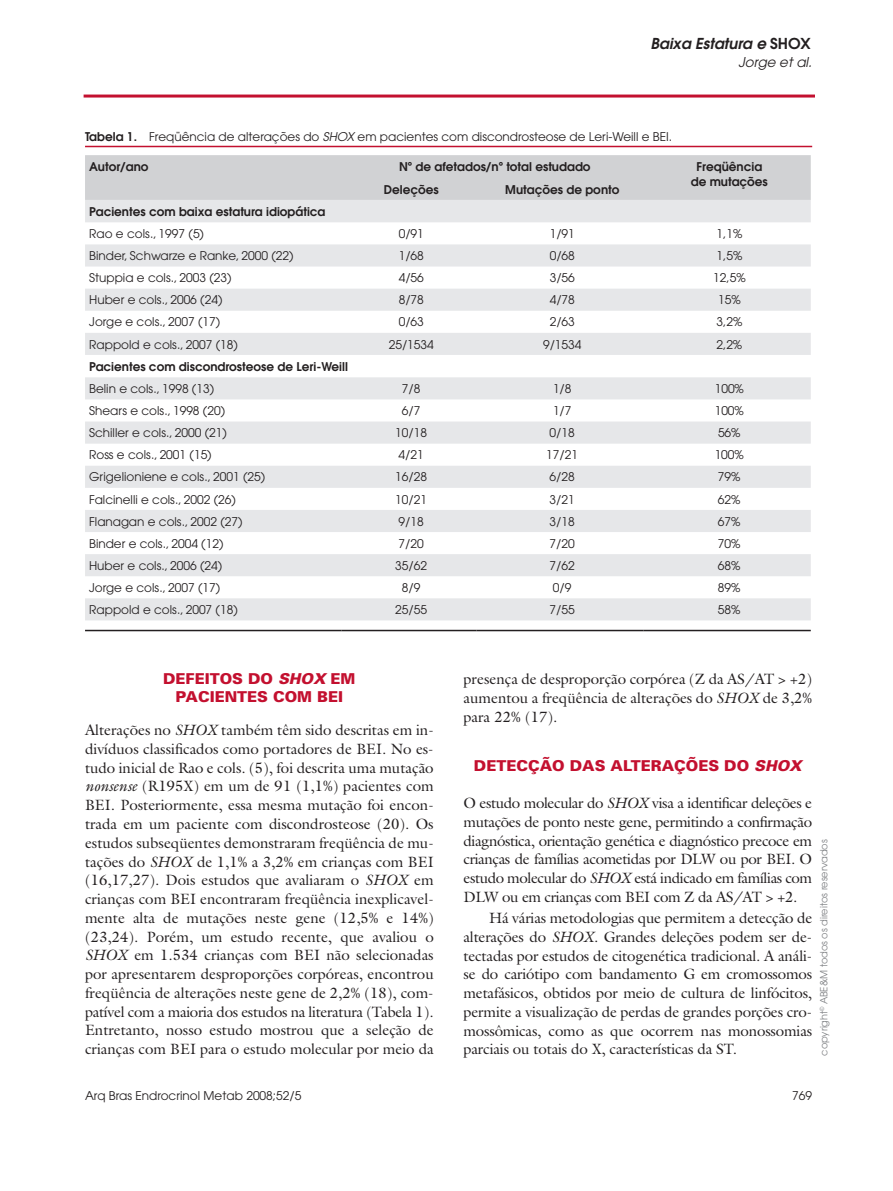
<style>
.page{position:relative;width:893px;height:1191px;background:#fff}
.page>*{position:absolute;margin:0;border:0;box-sizing:border-box;transform-origin:0 0}
.t1{font:15px/18.8px "Galliard";letter-spacing:-.005em;color:#231f20;text-align:justify}
.t2{font:900 15px "Univers";color:#c3102f}
.t3{font:italic 600 15px "Avant Garde";color:#231f20}
.t4{font:italic 13.5px "Avant Garde";color:#231f20}
.t5{font:12px "Avant Garde";color:#231f20}
.t6{font:600 12px/15px "Avant Garde";color:#231f20;text-align:center}
.t7{font:9.9px "Avant Garde";letter-spacing:-.01em;color:#808285}
.s1{font-style:normal}
.s2{font-weight:600}
.s3{font-style:italic}
</style>
<div class="page">
<hr style="left:84px;top:95px;width:731px;height:3px;background:#c3102f">
<hr style="left:85px;top:146px;width:727px;height:1px;background:#c3102f">
<div style="left:85px;top:155px;width:726px;height:45px;background:#d1d2d4"></div>
<svg style="left:85px;top:200px;width:726px;height:420px;fill:#e6e7e9"></svg>
<hr style="left:85px;top:630px;width:257px;height:1px;background:#231f20">
<hr style="left:342px;top:630px;width:135px;height:1px;background:#231f20">
<hr style="left:477px;top:630px;width:167px;height:1px;background:#231f20">
<hr style="left:644px;top:630px;width:167px;height:1px;background:#231f20">
<p class="t3" style="left:650px;top:34px;width:162px">Baixa Estatura e <span class="s1">SHOX</span></p>
<p class="t4" style="left:738px;top:54px;width:75px">Jorge et al.</p>
<p class="t5" style="left:85px;top:130px;width:589px"><span class="s2">Tabela 1.</span> Freqüência de alterações do <span class="s3">SHOX</span> em pacientes com discondrosteose de Leri-Weill e BEI.</p>
<p class="t6" style="left:89px;top:159px;width:61px">Autor/ano</p>
<p class="t6" style="left:399px;top:159px;width:193px">Nº de afetados/nº total estudado</p>
<p class="t6" style="left:691px;top:159px;width:79px">Freqüência de mutações</p>
<p class="t6" style="left:384px;top:181px;width:56px">Deleções</p>
<p class="t6" style="left:505px;top:181px;width:116px">Mutações de ponto</p>
<p class="t6" style="left:89px;top:204px;width:238px">Pacientes com baixa estatura idiopática</p>
<p class="t5" style="left:89px;top:227px;width:116px">Rao e cols., 1997 (5)</p>
<p class="t5" style="left:399px;top:227px;width:27px">0/91</p>
<p class="t5" style="left:550px;top:227px;width:27px">1/91</p>
<p class="t5" style="left:716px;top:227px;width:27px">1,1%</p>
<p class="t5" style="left:89px;top:249px;width:206px">Binder, Schwarze e Ranke, 2000 (22)</p>
<p class="t5" style="left:399px;top:249px;width:27px">1/68</p>
<p class="t5" style="left:550px;top:249px;width:27px">0/68</p>
<p class="t5" style="left:716px;top:249px;width:27px">1,5%</p>
<p class="t5" style="left:89px;top:271px;width:144px">Stuppia e cols., 2003 (23)</p>
<p class="t5" style="left:399px;top:271px;width:27px">4/56</p>
<p class="t5" style="left:550px;top:271px;width:27px">3/56</p>
<p class="t5" style="left:713px;top:271px;width:34px">12,5%</p>
<p class="t5" style="left:89px;top:293px;width:135px">Huber e cols., 2006 (24)</p>
<p class="t5" style="left:399px;top:293px;width:27px">8/78</p>
<p class="t5" style="left:550px;top:293px;width:27px">4/78</p>
<p class="t5" style="left:718px;top:293px;width:24px">15%</p>
<p class="t5" style="left:89px;top:315px;width:133px">Jorge e cols., 2007 (17)</p>
<p class="t5" style="left:399px;top:315px;width:27px">0/63</p>
<p class="t5" style="left:550px;top:315px;width:27px">2/63</p>
<p class="t5" style="left:716px;top:315px;width:27px">3,2%</p>
<p class="t5" style="left:89px;top:337px;width:150px">Rappold e cols., 2007 (18)</p>
<p class="t5" style="left:389px;top:337px;width:47px">25/1534</p>
<p class="t5" style="left:543px;top:337px;width:40px">9/1534</p>
<p class="t5" style="left:716px;top:337px;width:27px">2,2%</p>
<p class="t6" style="left:89px;top:359px;width:260px">Pacientes com discondrosteose de Leri-Weill</p>
<p class="t5" style="left:89px;top:381px;width:126px">Belin e cols., 1998 (13)</p>
<p class="t5" style="left:402px;top:381px;width:20px">7/8</p>
<p class="t5" style="left:553px;top:381px;width:20px">1/8</p>
<p class="t5" style="left:715px;top:381px;width:31px">100%</p>
<p class="t5" style="left:89px;top:404px;width:137px">Shears e cols., 1998 (20)</p>
<p class="t5" style="left:402px;top:404px;width:20px">6/7</p>
<p class="t5" style="left:553px;top:404px;width:20px">1/7</p>
<p class="t5" style="left:715px;top:404px;width:31px">100%</p>
<p class="t5" style="left:89px;top:426px;width:139px">Schiller e cols., 2000 (21)</p>
<p class="t5" style="left:395px;top:426px;width:33px">10/18</p>
<p class="t5" style="left:550px;top:426px;width:27px">0/18</p>
<p class="t5" style="left:718px;top:426px;width:24px">56%</p>
<p class="t5" style="left:89px;top:448px;width:124px">Ross e cols., 2001 (15)</p>
<p class="t5" style="left:399px;top:448px;width:27px">4/21</p>
<p class="t5" style="left:546px;top:448px;width:33px">17/21</p>
<p class="t5" style="left:715px;top:448px;width:31px">100%</p>
<p class="t5" style="left:89px;top:470px;width:177px">Grigelioniene e cols., 2001 (25)</p>
<p class="t5" style="left:395px;top:470px;width:33px">16/28</p>
<p class="t5" style="left:550px;top:470px;width:27px">6/28</p>
<p class="t5" style="left:718px;top:470px;width:24px">79%</p>
<p class="t5" style="left:89px;top:492px;width:148px">Falcinelli e cols., 2002 (26)</p>
<p class="t5" style="left:395px;top:492px;width:33px">10/21</p>
<p class="t5" style="left:550px;top:492px;width:27px">3/21</p>
<p class="t5" style="left:718px;top:492px;width:24px">62%</p>
<p class="t5" style="left:89px;top:514px;width:155px">Flanagan e cols., 2002 (27)</p>
<p class="t5" style="left:399px;top:514px;width:27px">9/18</p>
<p class="t5" style="left:550px;top:514px;width:27px">3/18</p>
<p class="t5" style="left:718px;top:514px;width:24px">67%</p>
<p class="t5" style="left:89px;top:536px;width:136px">Binder e cols., 2004 (12)</p>
<p class="t5" style="left:399px;top:536px;width:27px">7/20</p>
<p class="t5" style="left:550px;top:536px;width:27px">7/20</p>
<p class="t5" style="left:718px;top:536px;width:24px">70%</p>
<p class="t5" style="left:89px;top:558px;width:135px">Huber e cols., 2006 (24)</p>
<p class="t5" style="left:395px;top:558px;width:33px">35/62</p>
<p class="t5" style="left:550px;top:558px;width:27px">7/62</p>
<p class="t5" style="left:718px;top:558px;width:24px">68%</p>
<p class="t5" style="left:89px;top:580px;width:133px">Jorge e cols., 2007 (17)</p>
<p class="t5" style="left:402px;top:580px;width:20px">8/9</p>
<p class="t5" style="left:553px;top:580px;width:20px">0/9</p>
<p class="t5" style="left:718px;top:580px;width:24px">89%</p>
<p class="t5" style="left:89px;top:602px;width:150px">Rappold e cols., 2007 (18)</p>
<p class="t5" style="left:395px;top:602px;width:33px">25/55</p>
<p class="t5" style="left:550px;top:602px;width:27px">7/55</p>
<p class="t5" style="left:718px;top:602px;width:24px">58%</p>
<p class="t2" style="left:163px;top:669px;width:59px">DEFEITOS</p>
<p class="t2" style="left:248px;top:669px;width:95px">DO <span class="s3">SHOX</span> EM</p>
<p class="t2" style="left:176px;top:687px;width:51px">PACIENTES</p>
<p class="t2" style="left:273px;top:687px;width:26px">COM</p>
<p class="t2" style="left:317px;top:687px;width:25px">BEI</p>
<p class="t1" style="left:85px;top:720px;width:350px">Alterações no <span class="s3">SHOX</span> também têm sido descritas em in&shy;divíduos classificados como portadores de BEI. No es&shy;tudo inicial de Rao e cols. (5), foi descrita uma mutação <span class="s3">nonsense</span> (R195X) em um de 91 (1,1%) pacientes com BEI. Posteriormente, essa mesma mutação foi encon&shy;trada em um paciente com discondrosteose (20). Os estudos subseqüentes demonstraram freqüência de mu&shy;tações do <span class="s3">SHOX</span> de 1,1% a 3,2% em crianças com BEI (16,17,27). Dois estudos que avaliaram o <span class="s3">SHOX</span> em crianças com BEI encontraram freqüência inexplicavel&shy;mente alta de mutações neste gene (12,5% e 14%) (23,24). Porém, um estudo recente, que avaliou o <span class="s3">SHOX</span> em 1.534 crianças com BEI não selecionadas por apresentarem desproporções corpóreas, encontrou freqüência de alterações neste gene de 2,2% (18), com&shy;patível com a maioria dos estudos na literatura (Tabela 1).<br>Entretanto, nosso estudo mostrou que a seleção de crianças com BEI para o estudo molecular por meio da</p>
<p class="t1" style="left:463px;top:670px;width:350px">presença de desproporção corpórea (Z da AS/AT &gt; +2) aumentou a freqüência de alterações do <span class="s3">SHOX</span> de 3,2% para 22% (17).</p>
<p class="t2" style="left:474px;top:756px;width:23px">DETE</p>
<p class="t2" style="left:516px;top:756px;width:25px">CÇÃO</p>
<p class="t2" style="left:570px;top:756px;width:13px">DAS</p>
<p class="t2" style="left:611px;top:756px;width:33px">A LTERAÇ</p>
<p class="t2" style="left:686px;top:756px;width:117px">ÕES DO <span class="s3">SHOX</span></p>
<p class="t1" style="left:463px;top:793px;width:350px">O estudo molecular do <span class="s3">SHOX</span> visa a identificar deleções e mutações de ponto neste gene, permitindo a confirmação diagnóstica, orientação genética e diagnóstico precoce em crianças de famílias acometidas por DLW ou por BEI. O estudo molecular do <span class="s3">SHOX</span> está indicado em famílias com DLW ou em crianças com BEI com Z da AS/AT &gt; +2.</p>
<p class="t1" style="left:463px;top:908px;width:350px;text-indent:26px">Há várias metodologias que permitem a detecção de alterações do <span class="s3">SHOX</span>. Grandes deleções podem ser de&shy;tectadas por estudos de citogenética tradicional. A análi&shy;se do cariótipo com bandamento G em cromossomos metafásicos, obtidos por meio de cultura de linfócitos, permite a visualização de perdas de grandes porções cro&shy;mossômicas, como as que ocorrem nas monossomias parciais ou totais do X, características da ST.</p>
<p class="t7" style="left:818px;top:1055px;width:217px;rotate:-90deg">copyright<sup>©</sup> ABE&amp;M todos os direitos reservados</p>
<p class="t5" style="left:85px;top:1088px;width:218px">Arq Bras Endrocrinol Metab 2008;52/5</p>
<p class="t5" style="left:792px;top:1088px;width:21px">769</p>
</div>
